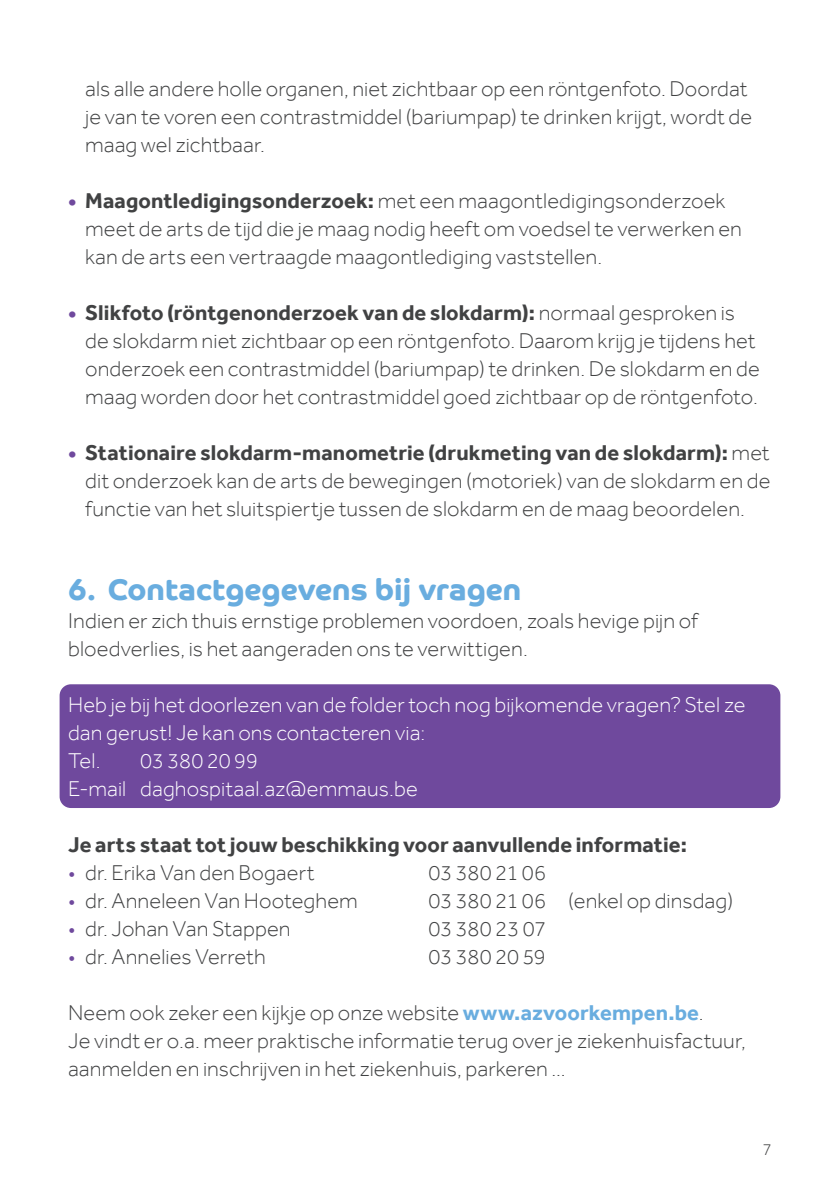
<style>
.page{position:relative;width:840px;height:1191px;background:#fff}
.page>*{position:absolute;margin:0;border:0;box-sizing:border-box;transform-origin:0 0}
.t1{font:700 30px "Co Headline";letter-spacing:.005em;color:#69addf}
.Broodtekst{font:300 22px/28px "Effra";letter-spacing:.005em;color:#414243}
.Broodtekst_wit_voor{font:300 22px/28px "Effra";letter-spacing:.005em;color:#fff}
.Broodtekst_bold{font:700 22px "Effra";letter-spacing:.005em;color:#414243}
.t2{font:300 17px "Effra";color:#414243}
.s1{font-weight:700;color:#6f499d}
.s2{font-weight:700}
.s3{color:#6f499d}
.s4{font-weight:700;color:#69addf}
</style>
<div class="page">
<div style="left:60px;top:684px;width:720px;height:124px;background:#6f499d;border-radius:11px"></div>
<p class="Broodtekst" style="left:85px;top:74px;width:668px">als alle andere holle organen, niet zichtbaar op een röntgenfoto. Doordat je van te voren een contrastmiddel (bariumpap) te drinken krijgt, wordt de maag wel zichtbaar.</p>
<p class="Broodtekst" style="left:85px;top:186px;width:658px;text-indent:-17px"><span class="s1">•</span> <span class="s2">Maagontledigingsonderzoek:</span> met een maagontledigingsonderzoek meet de arts de tijd die je maag nodig heeft om voedsel te verwerken en kan de arts een vertraagde maagontlediging vaststellen.</p>
<p class="Broodtekst" style="left:85px;top:298px;width:676px;text-indent:-17px"><span class="s1">•</span> <span class="s2">Slikfoto (röntgenonderzoek van de slokdarm):</span> normaal gesproken is de slokdarm niet zichtbaar op een röntgenfoto. Daarom krijg je tijdens het onderzoek een contrastmiddel (bariumpap) te drinken. De slokdarm en de maag worden door het contrastmiddel goed zichtbaar op de röntgenfoto.</p>
<p class="Broodtekst" style="left:85px;top:438px;width:686px;text-align:justify;text-indent:-17px"><span class="s1">•</span> <span class="s2">Stationaire slokdarm-manometrie (drukmeting van de slokdarm):</span> met dit onderzoek kan de arts de bewegingen (motoriek) van de slokdarm en de functie van het sluitspiertje tussen de slokdarm en de maag beoordelen.</p>
<p class="t1" style="left:68px;top:572px;width:454px">6. Contactgegevens bij vragen</p>
<p class="Broodtekst" style="left:68px;top:606px;width:631px">Indien er zich thuis ernstige problemen voordoen, zoals hevige pijn of bloedverlies, is het aangeraden ons te verwittigen.</p>
<p class="Broodtekst_wit_voor" style="left:68px;top:690px;width:678px">Heb je bij het doorlezen van de folder toch nog bijkomende vragen? Stel ze dan gerust! Je kan ons contacteren via:</p>
<p class="Broodtekst_wit_voor" style="left:68px;top:746px;width:34px">Tel.</p>
<p class="Broodtekst_wit_voor" style="left:140px;top:746px;width:119px">03 380 20 99</p>
<p class="Broodtekst_wit_voor" style="left:68px;top:774px;width:351px">E-mail daghospitaal.az@emmaus.be</p>
<p class="Broodtekst_bold" style="left:68px;top:832px;width:620px">Je arts staat tot jouw beschikking voor aanvullende informatie:</p>
<p class="Broodtekst" style="left:68px;top:858px;width:248px"><span class="s3">•</span> dr. Erika Van den Bogaert</p>
<p class="Broodtekst" style="left:428px;top:858px;width:119px">03 380 21 06</p>
<p class="Broodtekst" style="left:68px;top:886px;width:291px"><span class="s3">•</span> dr. Anneleen Van Hooteghem</p>
<p class="Broodtekst" style="left:428px;top:886px;width:306px">03 380 21 06 (enkel op dinsdag)</p>
<p class="Broodtekst" style="left:68px;top:914px;width:224px"><span class="s3">•</span> dr. Johan Van Stappen</p>
<p class="Broodtekst" style="left:428px;top:914px;width:119px">03 380 23 07</p>
<p class="Broodtekst" style="left:68px;top:942px;width:199px"><span class="s3">•</span> dr. Annelies Verreth</p>
<p class="Broodtekst" style="left:428px;top:942px;width:119px">03 380 20 59</p>
<p class="Broodtekst" style="left:68px;top:998px;width:679px">Neem ook zeker een kijkje op onze website <span class="s4">www.azvoorkempen.be</span>.<br>Je vindt er o.a. meer praktische informatie terug over je ziekenhuisfactuur, aanmelden en inschrijven in het ziekenhuis, parkeren ...</p>
<p class="t2" style="left:762px;top:1139px;width:11px">7</p>
</div>
